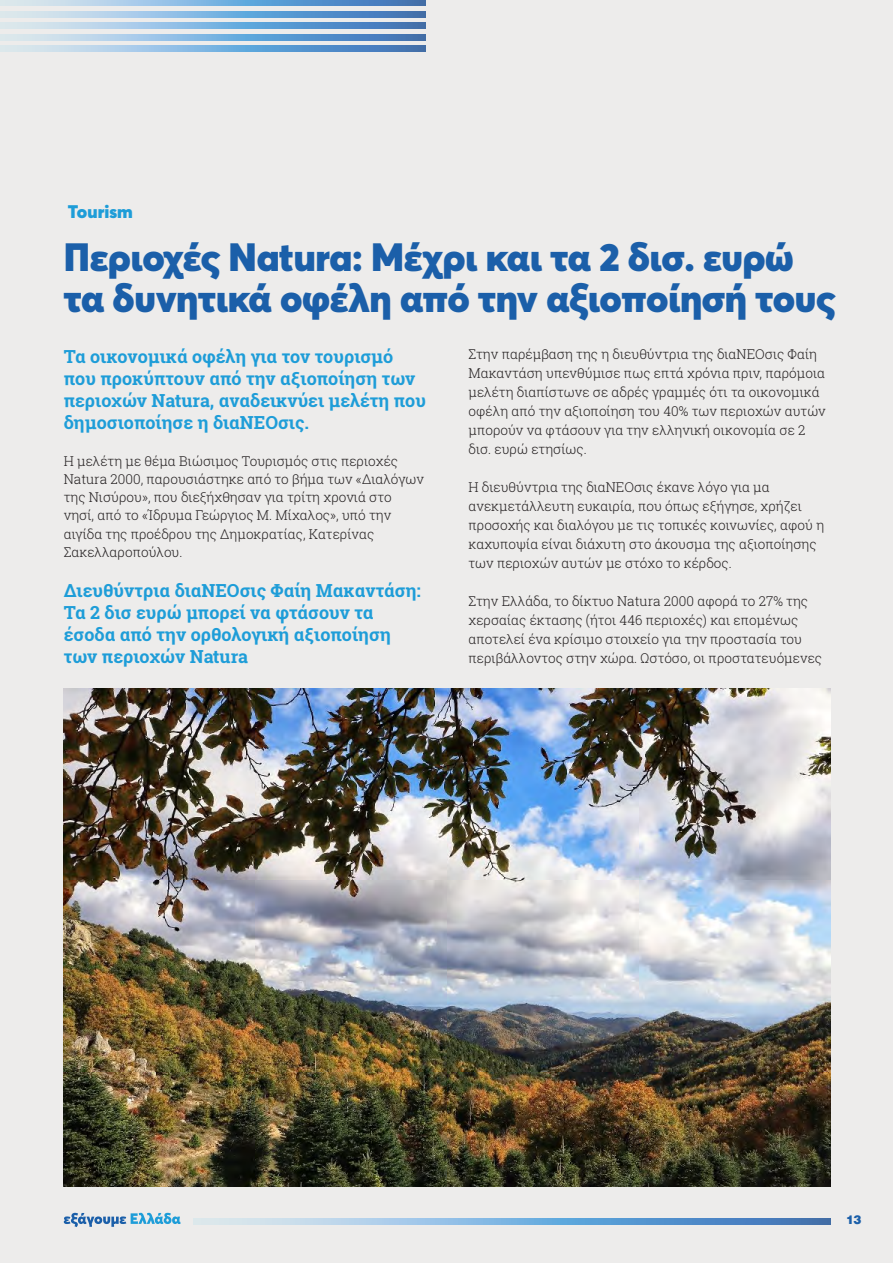
<style>
.page{position:relative;width:893px;height:1263px;background:#edeceb}
.page>*{position:absolute;margin:0;border:0;box-sizing:border-box;transform-origin:0 0}
.t1{font:900 39px/40.5px "Averta";letter-spacing:-.01em;color:#1b5fa9}
.t2{font:700 18px/21.9px "Roboto Slab";color:#1e9dd8}
.t3{font:900 18px "Averta";color:#1e9dd8}
.t4{font:300 13.5px/19px "Roboto Slab";color:#231f20}
.t5{font:900 12px "UB Helvetica";color:#1b5fa9}
</style>
<div class="page">
<svg style="left:0;top:0;width:426px;height:6px"></svg>
<svg style="left:0;top:23px;width:426px;height:6px"></svg>
<svg style="left:0;top:46px;width:426px;height:5px"></svg>
<svg style="left:0;top:11px;width:426px;height:6px"></svg>
<svg style="left:0;top:34px;width:426px;height:6px"></svg>
<svg style="left:64px;top:1213px;width:117px;height:14px"></svg>
<svg style="left:194px;top:1219px;width:637px;height:5px"></svg>
<img style="left:64px;top:689px;width:767px;height:497px">
<h2 class="t3" style="left:68px;top:200px;width:66px">Tourism</h2>
<h1 class="t1" style="left:64px;top:236px;width:773px">Περιοχές Natura: Μέχρι και τα 2 δισ. ευρώ τα δυνητικά οφέλη από την αξιοποίησή τους</h1>
<h2 class="t2" style="left:64px;top:346px;width:364px">Τα οικονομικά οφέλη για τον τουρισμό που προκύπτουν από την αξιοποίηση των περιοχών Natura, αναδεικνύει μελέτη που δημοσιοποίησε η διαΝΕΟσις.</h2>
<p class="t4" style="left:64px;top:451px;width:362px;line-height:18.3px">Η μελέτη με θέμα Βιώσιμος Τουρισμός στις περιοχές Natura 2000, παρουσιάστηκε από το βήμα των «Διαλόγων της Νισύρου», που διεξήχθησαν για τρίτη χρονιά στο νησί, από το «Ίδρυμα Γεώργιος Μ. Μίχαλος», υπό την αιγίδα της προέδρου της Δημοκρατίας, Κατερίνας Σακελλαροπούλου.</p>
<h2 class="t2" style="left:64px;top:579px;width:358px">Διευθύντρια διαΝΕΟσις Φαίη Μακαντάση:<br>Τα 2 δισ ευρώ μπορεί να φτάσουν τα έσοδα από την ορθολογική αξιοποίηση των περιοχών Natura</h2>
<p class="t4" style="left:468px;top:344px;width:359px">Στην παρέμβαση της η διευθύντρια της διαΝΕΟσις Φαίη Μακαντάση υπενθύμισε πως επτά χρόνια πριν, παρόμοια μελέτη διαπίστωνε σε αδρές γραμμές ότι τα οικονομικά οφέλη από την αξιοποίηση του 40% των περιοχών αυτών μπορούν να φτάσουν για την ελληνική οικονομία σε 2 δισ. ευρώ ετησίως.</p>
<p class="t4" style="left:468px;top:477px;width:357px">Η διευθύντρια της διαΝΕΟσις έκανε λόγο για μα ανεκμετάλλευτη ευκαιρία, που όπως εξήγησε, χρήζει προσοχής και διαλόγου με τις τοπικές κοινωνίες, αφού η καχυποψία είναι διάχυτη στο άκουσμα της αξιοποίησης των περιοχών αυτών με στόχο το κέρδος.</p>
<p class="t4" style="left:468px;top:591px;width:355px">Στην Ελλάδα, το δίκτυο Natura 2000 αφορά το 27% της χερσαίας έκτασης (ήτοι 446 περιοχές) και επομένως αποτελεί ένα κρίσιμο στοιχείο για την προστασία του περιβάλλοντος στην χώρα. Ωστόσο, οι προστατευόμενες</p>
<p class="t5" style="left:846px;top:1212px;width:17px">13</p>
</div>
